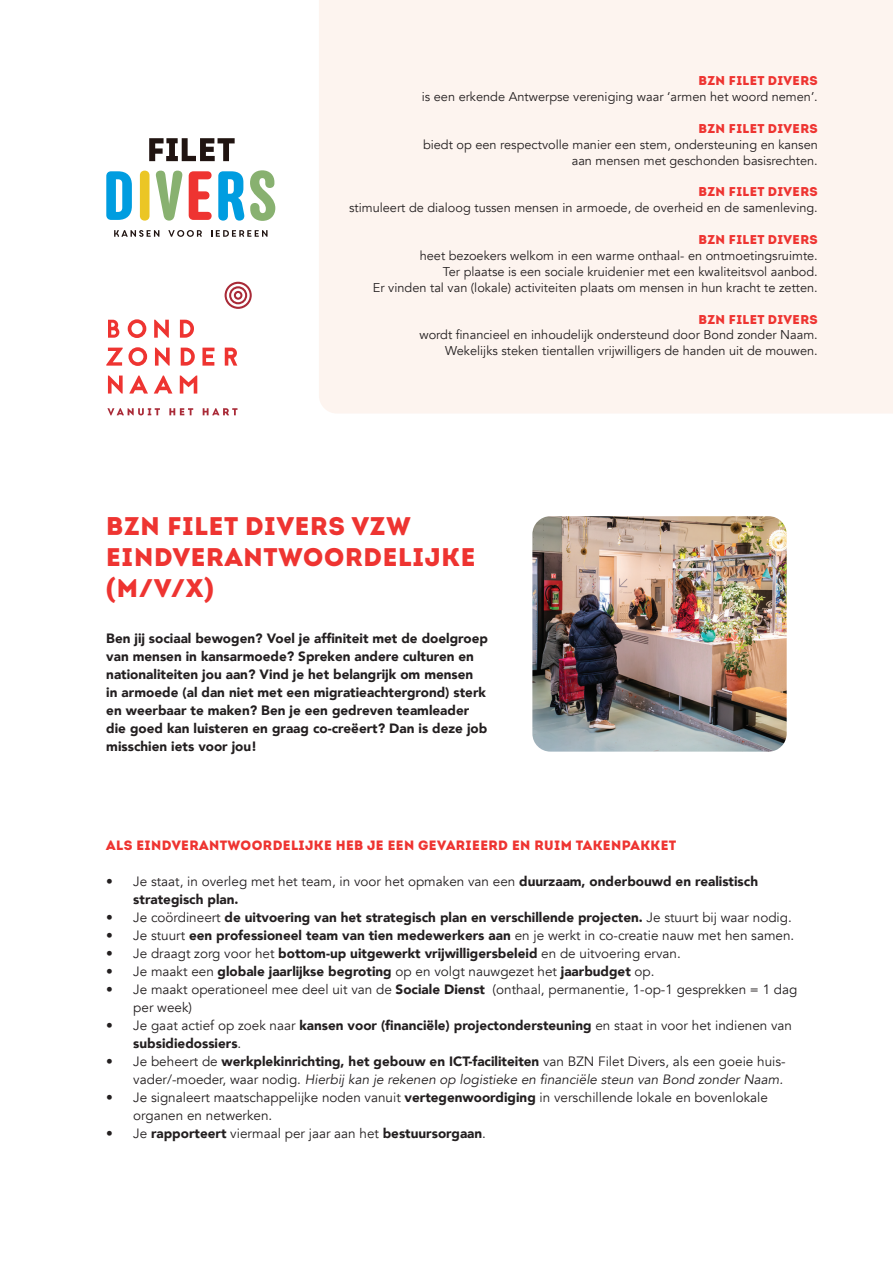
<style>
.page{position:relative;width:893px;height:1263px;background:#fff}
.page>*{position:absolute;margin:0;border:0;box-sizing:border-box;transform-origin:0 0}
.t1{font:900 25.5px/30.6px "Intro";letter-spacing:.03em;color:#ee3431}
.t2{font:13.5px/18px "Avenir";color:#231f20}
.t3{font:900 13.5px/18px "Avenir";color:#231f20}
.t4{font:900 13.5px "Intro";letter-spacing:.03em;color:#ee3431}
.t5{font:12.75px/15.9px "Avenir";color:#231f20;text-align:right}
.t6{font:900 12.75px "Intro";letter-spacing:.03em;color:#ee3431}
.s1{font-weight:900}
.s2{font-weight:400}
.s3{font-style:italic}
</style>
<div class="page">
<div style="left:319px;top:0;width:574px;height:413px;background:#fdf4ef"></div>
<svg style="left:114px;top:230px;width:45px;height:7px"></svg>
<svg style="left:168px;top:230px;width:34px;height:7px"></svg>
<svg style="left:211px;top:230px;width:56px;height:7px"></svg>
<div style="left:140px;top:171px;width:10px;height:50px;background:#ebc625;border-radius:5px"></div>
<svg style="left:106px;top:171px;width:26px;height:49px"></svg>
<svg style="left:250px;top:170px;width:25px;height:51px"></svg>
<svg style="left:218px;top:171px;width:26px;height:50px"></svg>
<svg style="left:156px;top:171px;width:26px;height:50px"></svg>
<svg style="left:189px;top:171px;width:23px;height:49px"></svg>
<svg style="left:149px;top:138px;width:86px;height:23px"></svg>
<svg style="left:202px;top:348px;width:35px;height:18px"></svg>
<svg style="left:108px;top:375px;width:15px;height:19px"></svg>
<svg style="left:108px;top:320px;width:11px;height:18px"></svg>
<svg style="left:129px;top:375px;width:19px;height:19px"></svg>
<svg style="left:106px;top:347px;width:41px;height:19px"></svg>
<svg style="left:128px;top:319px;width:18px;height:19px"></svg>
<svg style="left:154px;top:375px;width:18px;height:19px"></svg>
<svg style="left:155px;top:348px;width:15px;height:18px"></svg>
<svg style="left:154px;top:320px;width:15px;height:18px"></svg>
<svg style="left:181px;top:348px;width:14px;height:18px"></svg>
<svg style="left:180px;top:375px;width:17px;height:19px"></svg>
<svg style="left:180px;top:320px;width:14px;height:18px"></svg>
<svg style="left:108px;top:408px;width:129px;height:7px"></svg>
<svg style="left:225px;top:282px;width:27px;height:27px"></svg>
<img style="left:532px;top:516px;width:255px;height:236px">
<p class="t6" style="left:698px;top:72px;width:121px">BZN FILET DIVERS</p>
<p class="t5" style="left:422px;top:89px;width:398px">is een erkende Antwerpse vereniging waar ‘armen het woord nemen’.</p>
<p class="t6" style="left:698px;top:120px;width:121px">BZN FILET DIVERS</p>
<p class="t5" style="left:423px;top:137px;width:396px">biedt op een respectvolle manier een stem, ondersteuning en kansen aan mensen met geschonden basisrechten.</p>
<p class="t6" style="left:698px;top:183px;width:121px">BZN FILET DIVERS</p>
<p class="t5" style="left:349px;top:200px;width:470px">stimuleert de dialoog tussen mensen in armoede, de overheid en de samenleving.</p>
<p class="t6" style="left:698px;top:231px;width:121px">BZN FILET DIVERS</p>
<p class="t5" style="left:373px;top:248px;width:446px">heet bezoekers welkom in een warme onthaal- en ontmoetingsruimte.<br>Ter plaatse is een sociale kruidenier met een kwaliteitsvol aanbod.<br>Er vinden tal van (lokale) activiteiten plaats om mensen in hun kracht te zetten.</p>
<p class="t6" style="left:698px;top:311px;width:121px">BZN FILET DIVERS</p>
<p class="t5" style="left:419px;top:327px;width:400px">wordt financieel en inhoudelijk ondersteund door Bond zonder Naam.<br>Wekelijks steken tientallen vrijwilligers de handen uit de mouwen.</p>
<h1 class="t1" style="left:106px;top:511px;width:370px">BZN FILET DIVERS VZW<br>EINDVERANTWOORDELIJKE (M/V/X)</h1>
<p class="t3" style="left:106px;top:629px;width:383px">Ben jij sociaal bewogen? Voel je affiniteit met de doelgroep van mensen in kansarmoede? Spreken andere culturen en nationaliteiten jou aan? Vind je het belangrijk om mensen in armoede (al dan niet met een migratieachtergrond) sterk en weerbaar te maken? Ben je een gedreven teamleader die goed kan luisteren en graag co-creëert? Dan is deze job misschien iets voor jou!</p>
<p class="t4" style="left:106px;top:836px;width:571px">ALS EINDVERANTWOORDELIJKE HEB JE EEN GEVARIEERD EN RUIM TAKENPAKKET</p>
<p class="t2" style="left:133px;top:872px;width:626px;text-indent:-27px">• Je staat, in overleg met het team, in voor het opmaken van een <span class="s1">duurzaam, onderbouwd en realistisch strategisch plan.</span></p>
<p class="t3" style="left:106px;top:908px;width:687px"><span class="s2">• Je coördineert</span> de uitvoering van het strategisch plan en verschillende projecten. <span class="s2">Je stuurt bij waar nodig.</span></p>
<p class="t2" style="left:106px;top:926px;width:689px">• Je stuurt <span class="s1">een professioneel team van tien medewerkers aan</span> en je werkt in co-creatie nauw met hen samen.</p>
<p class="t2" style="left:106px;top:944px;width:576px">• Je draagt zorg voor het <span class="s1">bottom-up uitgewerkt vrijwilligersbeleid</span> en de uitvoering ervan.</p>
<p class="t3" style="left:106px;top:962px;width:550px"><span class="s2">• Je maakt een</span> globale jaarlijkse begroting <span class="s2">op en volgt nauwgezet het</span> jaarbudget <span class="s2">op.</span></p>
<p class="t2" style="left:133px;top:980px;width:666px;text-indent:-27px">• Je maakt operationeel mee deel uit van de <span class="s1">Sociale Dienst</span> (onthaal, permanentie, 1-op-1 gesprekken = 1 dag per week)</p>
<p class="t3" style="left:133px;top:1016px;width:660px;text-indent:-27px"><span class="s2">• Je gaat actief op zoek naar</span> kansen voor (financiële) projectondersteuning <span class="s2">en staat in voor het indienen van </span>subsidiedossiers<span class="s2">.</span></p>
<p class="t2" style="left:106px;top:1052px;width:681px;text-align:right">• Je beheert de <span class="s1">werkplekinrichting, het gebouw en ICT-faciliteiten</span> van BZN Filet Divers, als een goeie huis&shy;vader/-moeder, waar nodig. <span class="s3">Hierbij kan je rekenen op logistieke en financiële steun van Bond zonder Naam.</span></p>
<p class="t2" style="left:133px;top:1088px;width:636px;text-indent:-27px">• Je signaleert maatschappelijke noden vanuit <span class="s1">vertegenwoordiging</span> in verschillende lokale en bovenlokale organen en netwerken.</p>
<p class="t2" style="left:106px;top:1124px;width:381px">• Je <span class="s1">rapporteert</span> viermaal per jaar aan het <span class="s1">bestuursorgaan</span>.</p>
</div>
